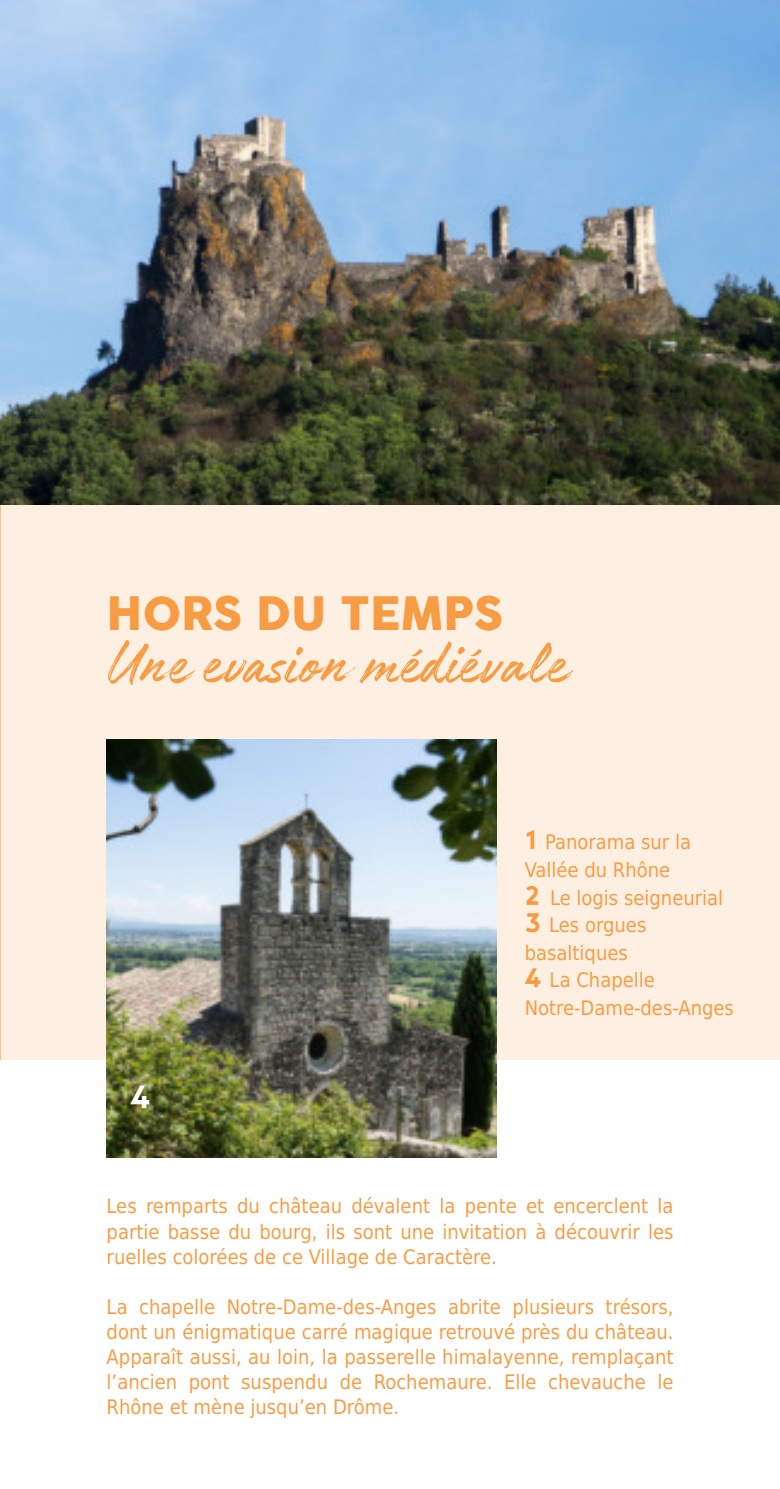
<style>
.page{position:relative;width:780px;height:1489px;background:#fff}
.page>*{position:absolute;margin:0;border:0;box-sizing:border-box;transform-origin:0 0}
.t1{font:70px "Authenia";color:#f89c44}
.t2{font:45px "Cocogoose";color:#f89c44}
.t3{font:30px "Tuckshop";color:#fff}
.t4{font:20px/25px "DejaVu Sans Condensed";color:#f89c44;text-align:justify}
.s1{font-family:"Tuckshop";font-size:25px}
</style>
<div class="page">
<div style="left:0;top:504px;width:780px;height:984px;background:#fdefe1"></div>
<img style="left:0;top:0;width:780px;height:504px">
<div style="left:0;top:1060px;width:780px;height:428px;background:#fff"></div>
<img style="left:106px;top:739px;width:390px;height:418px">
<h2 class="t2" style="left:107px;top:588px;width:398px">HORS DU TEMPS</h2>
<h1 class="t1" style="left:107px;top:617px;width:462px">Une evasion médiévale</h1>
<h3 class="t3" style="left:130px;top:1072px;width:22px">4</h3>
<p class="t4" style="left:524px;top:829px;width:211px;line-height:27.5px;text-align:left"><span class="s1">1</span> Panorama sur la<br>Vallée du Rhône<br><span class="s1">2</span> Le logis seigneurial<br><span class="s1">3</span> Les orgues basaltiques<br><span class="s1">4</span> La Chapelle<br>Notre-Dame-des-Anges</p>
<p class="t4" style="left:107px;top:1194px;width:568px">Les remparts du château dévalent la pente et encerclent la partie basse du bourg, ils sont une invitation à découvrir les ruelles colorées de ce Village de Caractère.</p>
<p class="t4" style="left:107px;top:1293px;width:568px">La chapelle Notre-Dame-des-Anges abrite plusieurs trésors, dont un énigmatique carré magique retrouvé près du château.<br>Apparaît aussi, au loin, la passerelle himalayenne, remplaçant l’ancien pont suspendu de Rochemaure. Elle chevauche le Rhône et mène jusqu’en Drôme.</p>
</div>
